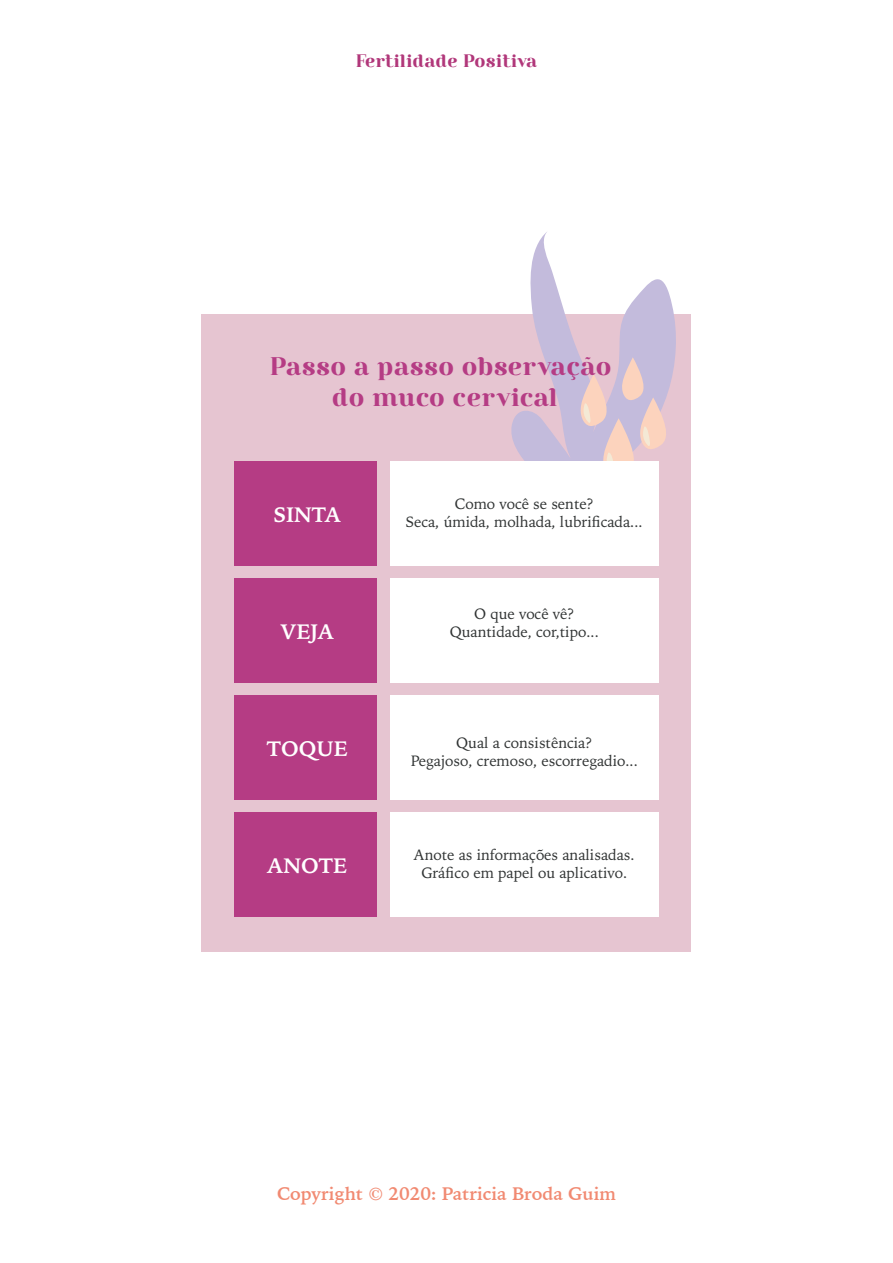
<style>
.page{position:relative;width:893px;height:1263px;background:#fff}
.page>*{position:absolute;margin:0;border:0;box-sizing:border-box;transform-origin:0 0}
.t1{font:25.5px/30.6px "Rosmatika";color:#b53c84;text-align:center}
.t2{font:700 21px "Iowan Old Style";color:#fff}
.Miolo{font:700 18px "Iowan Old Style BT Pro";color:#f18a72}
.t3{font:18px "Rosmatika";letter-spacing:-.005em;color:#b1377a}
.t4{font:15px/18px "Iowan Old Style";color:#303333;text-align:center}
</style>
<div class="page">
<div style="left:202px;top:315px;width:489px;height:637px;background:#e6c5d1"></div>
<svg style="left:506px;top:232px;width:180px;height:229px"></svg>
<svg style="left:579px;top:357px;width:89px;height:104px"></svg>
<div style="left:390px;top:461px;width:269px;height:105px;background:#fff"></div>
<div style="left:234px;top:578px;width:143px;height:105px;background:#b53c84"></div>
<div style="left:390px;top:578px;width:269px;height:105px;background:#fff"></div>
<div style="left:234px;top:695px;width:143px;height:105px;background:#b53c84"></div>
<div style="left:390px;top:695px;width:269px;height:105px;background:#fff"></div>
<div style="left:234px;top:812px;width:143px;height:105px;background:#b53c84"></div>
<div style="left:390px;top:812px;width:269px;height:105px;background:#fff"></div>
<div style="left:234px;top:461px;width:143px;height:105px;background:#b53c84"></div>
<p class="t3" style="left:356px;top:51px;width:183px">Fertilidade Positiva</p>
<p class="t1" style="left:270px;top:351px;width:343px">Passo a passo observação do muco cervical</p>
<p class="t2" style="left:273px;top:495px;width:69px">SINTA</p>
<p class="t2" style="left:280px;top:612px;width:55px">VEJA</p>
<p class="t4" style="left:406px;top:495px;width:238px">Como você se sente?<br>Seca, úmida, molhada, lubrificada...</p>
<p class="t4" style="left:450px;top:604px;width:151px">O que você vê?<br>Quantidade, cor,tipo...</p>
<p class="t2" style="left:267px;top:729px;width:83px">TOQUE</p>
<p class="t4" style="left:411px;top:733px;width:229px">Qual a consistência?<br>Pegajoso, cremoso, escorregadio...</p>
<p class="t2" style="left:267px;top:846px;width:82px">ANOTE</p>
<p class="t4" style="left:414px;top:845px;width:222px">Anote as informações analisadas.<br>Gráfico em papel ou aplicativo.</p>
<p class="Miolo" style="left:277px;top:1182px;width:340px">Copyright © 2020: Patricia Broda Guim</p>
</div>
